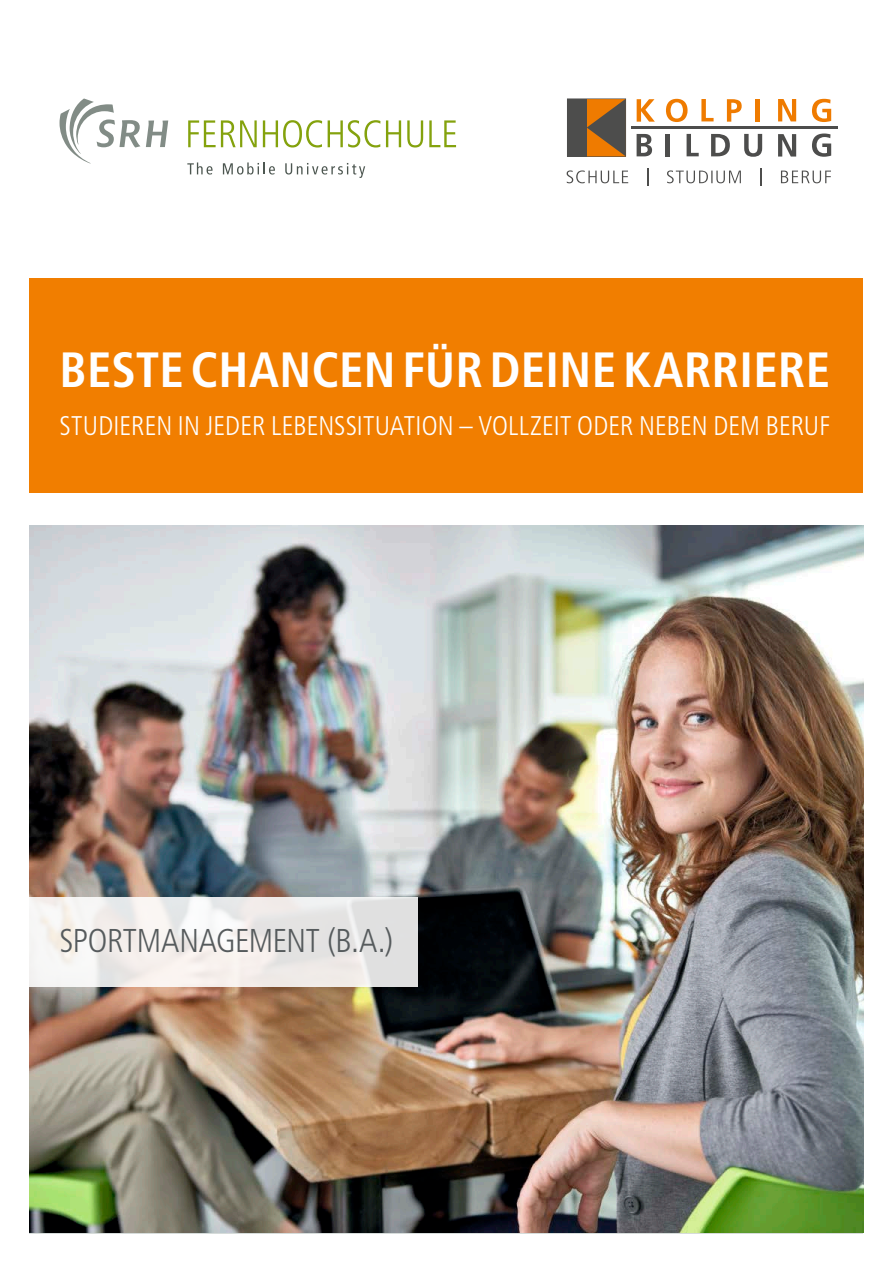
<style>
.page{position:relative;width:893px;height:1263px;background:#fff}
.page>*{position:absolute;margin:0;border:0;box-sizing:border-box;transform-origin:0 0}
.t1{font:700 condensed 49.5px "Frutiger LT Std";letter-spacing:.005em;color:#fff}
.t2{font:300 condensed 33px "Frutiger LT Std";letter-spacing:-.02em;color:#565b5d}
.t3{font:300 condensed 27px "Frutiger LT Std";letter-spacing:.005em;color:#fff}
</style>
<div class="page">
<img style="left:30px;top:525px;width:833px;height:707px">
<div style="left:30px;top:279px;width:833px;height:214px;background:#f17e00"></div>
<svg style="left:146px;top:120px;width:22px;height:27px"></svg>
<svg style="left:60px;top:98px;width:80px;height:66px"></svg>
<svg style="left:188px;top:120px;width:69px;height:27px"></svg>
<svg style="left:263px;top:120px;width:59px;height:27px"></svg>
<svg style="left:328px;top:120px;width:52px;height:28px"></svg>
<svg style="left:386px;top:120px;width:15px;height:27px"></svg>
<svg style="left:407px;top:120px;width:16px;height:27px"></svg>
<svg style="left:429px;top:120px;width:27px;height:27px"></svg>
<svg style="left:187px;top:162px;width:26px;height:13px"></svg>
<svg style="left:223px;top:162px;width:52px;height:13px"></svg>
<svg style="left:285px;top:163px;width:80px;height:15px"></svg>
<svg style="left:567px;top:98px;width:59px;height:59px;background:#815c35"></svg>
<svg style="left:637px;top:99px;width:18px;height:23px"></svg>
<svg style="left:666px;top:99px;width:22px;height:23px"></svg>
<svg style="left:727px;top:99px;width:15px;height:23px"></svg>
<hr style="left:755px;top:99px;width:4px;height:23px;background:#ef7b00">
<svg style="left:778px;top:99px;width:18px;height:22px"></svg>
<svg style="left:812px;top:99px;width:19px;height:23px"></svg>
<svg style="left:701px;top:99px;width:13px;height:22px"></svg>
<svg style="left:637px;top:134px;width:15px;height:22px"></svg>
<hr style="left:666px;top:134px;width:4px;height:22px;background:#4d4d4c">
<svg style="left:711px;top:134px;width:19px;height:22px"></svg>
<svg style="left:744px;top:134px;width:18px;height:23px"></svg>
<svg style="left:778px;top:134px;width:18px;height:23px"></svg>
<svg style="left:812px;top:133px;width:19px;height:24px"></svg>
<svg style="left:687px;top:134px;width:12px;height:22px"></svg>
<hr style="left:631px;top:127px;width:207px;height:2px;background:#4d4d4c">
<svg style="left:567px;top:168px;width:264px;height:18px"></svg>
<svg style="left:29px;top:897px;width:389px;height:89px"></svg>
<h1 class="t1" style="left:60px;top:340px;width:772px">BESTE CHANCEN FÜR DEINE KARRIERE</h1>
<p class="t3" style="left:60px;top:411px;width:772px">STUDIEREN IN JEDER LEBENSSITUATION – VOLLZEIT ODER NEBEN DEM BERUF</p>
<p class="t2" style="left:60px;top:922px;width:335px">SPORTMANAGEM ENT (B.A.)</p>
</div>
